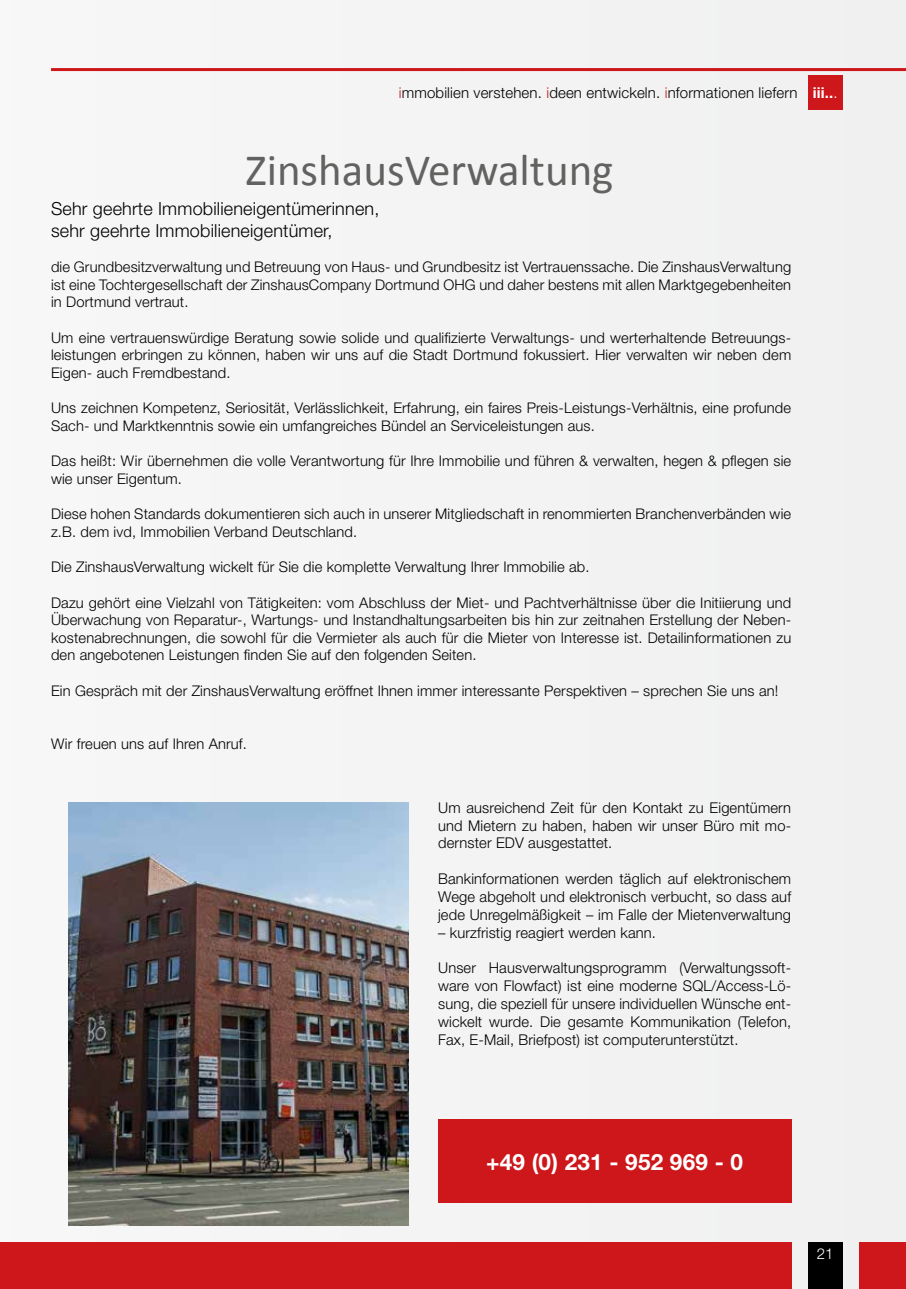
<style>
.page{position:relative;width:906px;height:1289px;background:#fff}
.page>*{position:absolute;margin:0;border:0;box-sizing:border-box;transform-origin:0 0}
.t1{font:45px "Calibri";color:#626261}
.t2{font:700 22.5px "Helvetica Neue LT Std";letter-spacing:.01em;color:#fff}
.t3{font:300 18px/21.6px "Helvetica Neue LT Std";letter-spacing:.01em;color:#000}
.t4{font:300 15px "Helvetica Neue LT Std";letter-spacing:.01em;color:#000}
.t5{font:300 15px "Helvetica Neue LT Std";color:#fff}
.t6{font:300 14.85px/17.9px "Helvetica Neue LT Std";letter-spacing:.01em;color:#000;text-align:justify}
.t7{font:300 14.7px/17.7px "Helvetica Neue LT Std";letter-spacing:.01em;color:#000;text-align:justify}
.s1{color:#cd171a}
.s2{font-weight:700;color:#fff}
.s3{color:#fff}
</style>
<div class="page">
<div style="left:0;top:0;width:906px;height:1288px;background:#f3f3f3"></div>
<div style="left:0;top:1242px;width:791px;height:46px;background:#cd171a"></div>
<div style="left:808px;top:1242px;width:34px;height:46px;background:#000"></div>
<hr style="left:51px;top:68px;width:855px;height:3px;background:#cd171a">
<div style="left:808px;top:76px;width:34px;height:34px;background:#cd171a"></div>
<div style="left:859px;top:1242px;width:47px;height:46px;background:#cd171a"></div>
<img style="left:68px;top:802px;width:341px;height:423px">
<div style="left:438px;top:1119px;width:353px;height:83px;background:#cd171a"></div>
<p class="t4" style="left:399px;top:83px;width:440px"><span class="s1">i</span>mmobilien verstehen. <span class="s1">i</span>deen entwickeln. <span class="s1">i</span>nformationen liefern <span class="s2">iii..</span><span class="s3">.</span></p>
<h1 class="t1" style="left:246px;top:141px;width:369px">ZinshausVerwaltung</h1>
<p class="t3" style="left:51px;top:197px;width:330px">Sehr geehrte Immobilieneigentümerinnen, sehr geehrte Immobilieneigentümer,</p>
<p class="t7" style="left:51px;top:258px;width:741px">die Grundbesitzverwaltung und Betreuung von Haus- und Grundbesitz ist Vertrauenssache. Die ZinshausVerwaltung ist eine Tochtergesellschaft der ZinshausCompany Dortmund OHG und daher bestens mit allen Marktgegebenheiten in Dortmund vertraut.</p>
<p class="t7" style="left:51px;top:328px;width:741px">Um eine vertrauenswürdige Beratung sowie solide und qualifizierte Verwaltungs- und werterhaltende Betreuungs&shy;leistungen erbringen zu können, haben wir uns auf die Stadt Dortmund fokussiert. Hier verwalten wir neben dem Eigen- auch Fremdbestand.</p>
<p class="t7" style="left:51px;top:399px;width:741px">Uns zeichnen Kompetenz, Seriosität, Verlässlichkeit, Erfahrung, ein faires Preis-Leistungs-Verhältnis, eine profunde<br>Sach- und Marktkenntnis sowie ein umfangreiches Bündel an Serviceleistungen aus.</p>
<p class="t7" style="left:51px;top:452px;width:741px">Das heißt: Wir übernehmen die volle Verantwortung für Ihre Immobilie und führen &amp; verwalten, hegen &amp; pflegen sie wie unser Eigentum.</p>
<p class="t7" style="left:51px;top:505px;width:741px">Diese hohen Standards dokumentieren sich auch in unserer Mitgliedschaft in renommierten Branchenverbänden wie z.B. dem ivd, Immobilien Verband Deutschland.</p>
<p class="t7" style="left:51px;top:558px;width:540px">Die ZinshausVerwaltung wickelt für Sie die komplette Verwaltung Ihrer Immobilie ab.</p>
<p class="t7" style="left:51px;top:593px;width:741px">Dazu gehört eine Vielzahl von Tätigkeiten: vom Abschluss der Miet- und Pachtverhältnisse über die Initiierung und Überwachung von Reparatur-, Wartungs- und Instandhaltungsarbeiten bis hin zur zeitnahen Erstellung der Neben&shy;kostenabrechnungen, die sowohl für die Vermieter als auch für die Mieter von Interesse ist. Detailinformationen zu den angebotenen Leistungen finden Sie auf den folgenden Seiten.</p>
<p class="t7" style="left:51px;top:681px;width:729px">Ein Gespräch mit der ZinshausVerwaltung eröffnet Ihnen immer interessante Perspektiven – sprechen Sie uns an!</p>
<p class="t7" style="left:51px;top:734px;width:197px">Wir freuen uns auf Ihren Anruf.</p>
<p class="t6" style="left:438px;top:798px;width:354px">Um ausreichend Zeit für den Kontakt zu Eigentümern und Mietern zu haben, haben wir unser Büro mit mo&shy;dernster EDV ausgestattet.</p>
<p class="t6" style="left:438px;top:869px;width:354px">Bankinformationen werden täglich auf elektronischem Wege abgeholt und elektronisch verbucht, so dass auf jede Unregelmäßigkeit – im Falle der Mietenverwaltung</p>
<p class="t6" style="left:438px;top:923px;width:219px">– kurzfristig reagiert werden kann.</p>
<p class="t6" style="left:438px;top:958px;width:354px">Unser Hausverwaltungsprogramm (Verwaltungssoft&shy;ware von Flowfact) ist eine moderne SQL/Access-Lö&shy;sung, die speziell für unsere individuellen Wünsche ent&shy;wickelt wurde. Die gesamte Kommunikation (Telefon, Fax, E-Mail, Briefpost) ist computerunterstützt.</p>
<h2 class="t2" style="left:486px;top:1147px;width:258px">+49 (0) 231 - 952 969 - 0</h2>
<p class="t5" style="left:816px;top:1244px;width:18px">21</p>
</div>
